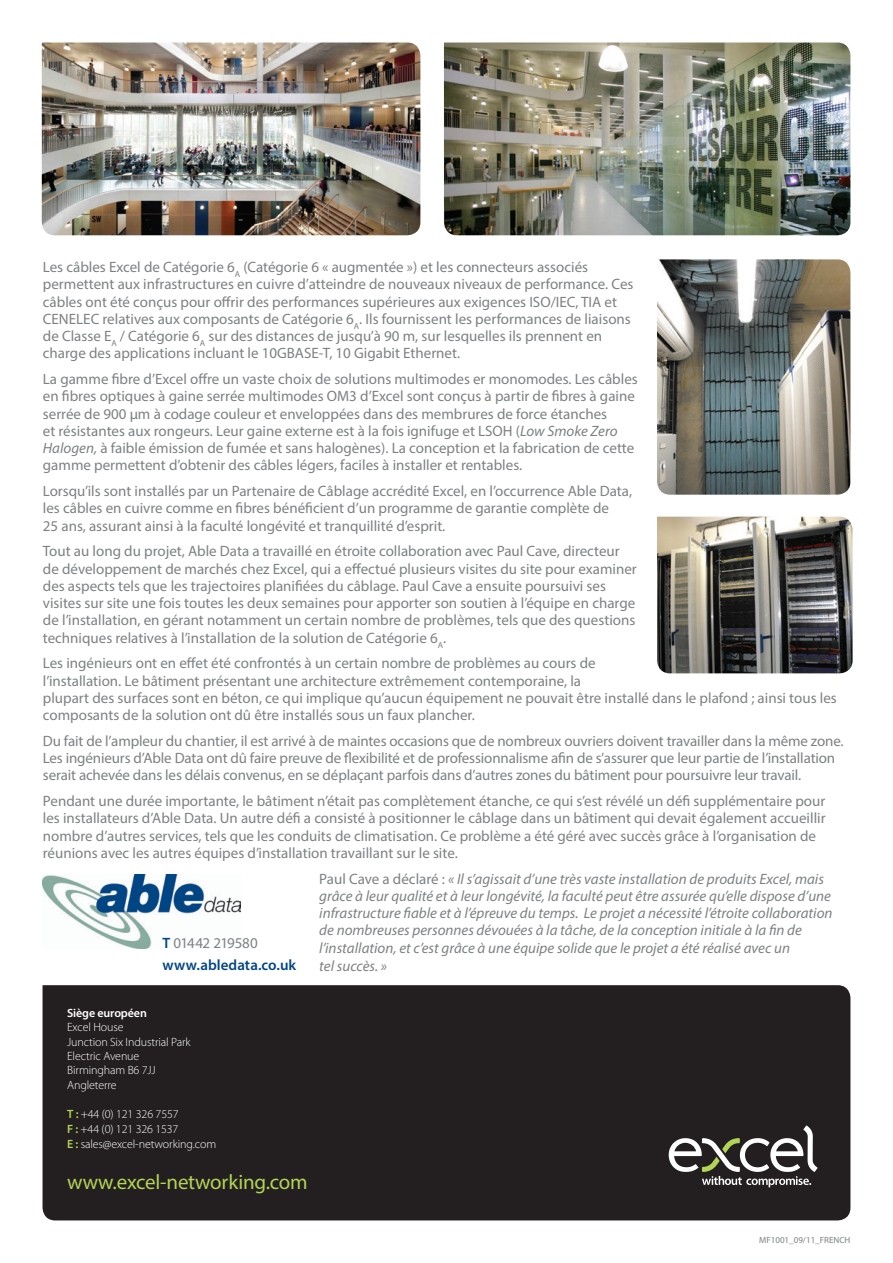
<style>
.page{position:relative;width:893px;height:1263px;background:#fff}
.page>*{position:absolute;margin:0;border:0;box-sizing:border-box;transform-origin:0 0}
.t1{font:21px "Myriad Pro";letter-spacing:-.01em;color:#b2d454}
.t2{font:15px/17.2px "Myriad Pro";color:#7e8083}
.t3{font:italic 15px/17.4px "Myriad Pro";color:#7e8083}
.t4{font:600 15px/22.2px "Myriad Pro";letter-spacing:.005em;color:#004684}
.t5{font:300 12px/14.4px "Myriad Pro";letter-spacing:-.01em;color:#fff}
.t6{font:600 12px "Myriad Pro";letter-spacing:-.01em;color:#fff}
.t7{font:9px "Myriad Pro";color:#7e8083}
.s1{font-style:italic}
.s2{font-style:normal}
.s3{font-weight:400;color:#7e8083}
.s4{font-weight:600;color:#b2d454}
</style>
<div class="page">
<div style="left:43px;top:985px;width:807px;height:235px;background:#231f20"></div>
<svg style="left:669px;top:1125px;width:148px;height:62px"></svg>
<img style="left:42px;top:43px;width:378px;height:192px">
<img style="left:444px;top:43px;width:406px;height:192px">
<img style="left:657px;top:259px;width:193px;height:236px">
<img style="left:657px;top:517px;width:196px;height:156px">
<img style="left:43px;top:874px;width:197px;height:74px">
<p class="t2" style="left:43px;top:258px;width:592px">Les câbles Excel de Catégorie 6<sub>A</sub> (Catégorie 6 « augmentée ») et les connecteurs associés permettent aux infrastructures en cuivre d’atteindre de nouveaux niveaux de performance. Ces câbles ont été conçus pour offrir des performances supérieures aux exigences ISO/IEC, TIA et CENELEC relatives aux composants de Catégorie 6<sub>A</sub>. Ils fournissent les performances de liaisons de Classe E<sub>A</sub> / Catégorie 6<sub>A</sub> sur des distances de jusqu’à 90 m, sur lesquelles ils prennent en charge des applications incluant le 10GBASE-T, 10 Gigabit Ethernet.</p>
<p class="t2" style="left:43px;top:370px;width:596px">La gamme fibre d’Excel offre un vaste choix de solutions multimodes er monomodes. Les câbles en fibres optiques à gaine serrée multimodes OM3 d’Excel sont conçus à partir de fibres à gaine serrée de 900 µm à codage couleur et enveloppées dans des membrures de force étanches<br>et résistantes aux rongeurs. Leur gaine externe est à la fois ignifuge et LSOH (<span class="s1">Low Smoke Zero Halogen,</span> à faible émission de fumée et sans halogènes). La conception et la fabrication de cette gamme permettent d’obtenir des câbles légers, faciles à installer et rentables.</p>
<p class="t2" style="left:43px;top:482px;width:591px">Lorsqu’ils sont installés par un Partenaire de Câblage accrédité Excel, en l’occurrence Able Data, les câbles en cuivre comme en fibres bénéficient d’un programme de garantie complète de<br>25 ans, assurant ainsi à la faculté longévité et tranquillité d’esprit.</p>
<p class="t2" style="left:43px;top:542px;width:595px">Tout au long du projet, Able Data a travaillé en étroite collaboration avec Paul Cave, directeur de développement de marchés chez Excel, qui a effectué plusieurs visites du site pour examiner des aspects tels que les trajectoires planifiées du câblage. Paul Cave a ensuite poursuivi ses visites sur site une fois toutes les deux semaines pour apporter son soutien à l’équipe en charge de l’installation, en gérant notamment un certain nombre de problèmes, tels que des questions techniques relatives à l’installation de la solution de Catégorie 6<sub>A</sub>.</p>
<p class="t2" style="left:43px;top:654px;width:795px">Les ingénieurs ont en effet été confrontés à un certain nombre de problèmes au cours de<br>l’installation. Le bâtiment présentant une architecture extrêmement contemporaine, la<br>plupart des surfaces sont en béton, ce qui implique qu’aucun équipement ne pouvait être installé dans le plafond ; ainsi tous les composants de la solution ont dû être installés sous un faux plancher.</p>
<p class="t2" style="left:43px;top:732px;width:802px">Du fait de l’ampleur du chantier, il est arrivé à de maintes occasions que de nombreux ouvriers doivent travailler dans la même zone.<br>Les ingénieurs d’Able Data ont dû faire preuve de flexibilité et de professionnalisme afin de s’assurer que leur partie de l’installation serait achevée dans les délais convenus, en se déplaçant parfois dans d’autres zones du bâtiment pour poursuivre leur travail.</p>
<p class="t2" style="left:43px;top:792px;width:784px">Pendant une durée importante, le bâtiment n’était pas complètement étanche, ce qui s’est révélé un défi supplémentaire pour les installateurs d’Able Data. Un autre défi a consisté à positionner le câblage dans un bâtiment qui devait également accueillir nombre d’autres services, tels que les conduits de climatisation. Ce problème a été géré avec succès grâce à l’organisation de réunions avec les autres équipes d’installation travaillant sur le site.</p>
<p class="t3" style="left:319px;top:870px;width:515px"><span class="s2">Paul Cave a déclaré :</span> « Il s’agissait d’une très vaste installation de produits Excel, mais grâce à leur qualité et à leur longévité, la faculté peut être assurée qu’elle dispose d’une infrastructure fiable et à l’épreuve du temps. Le projet a nécessité l’étroite collaboration de nombreuses personnes dévouées à la tâche, de la conception initiale à la fin de l’installation, et c’est grâce à une équipe solide que le projet a été réalisé avec un<br>tel succès. »</p>
<p class="t4" style="left:162px;top:932px;width:135px">T <span class="s3">01442 219580 </span>www.abledata.co.uk</p>
<p class="t6" style="left:67px;top:1005px;width:81px">Siège européen</p>
<p class="t5" style="left:67px;top:1020px;width:125px">Excel House<br>Junction Six Industrial Park<br>Electric Avenue<br>Birmingham B6 7JJ<br>Angleterre</p>
<p class="t5" style="left:67px;top:1107px;width:150px;line-height:15px"><span class="s4">T :</span> +44 (0) 121 326 7557<br><span class="s4">F :</span> +44 (0) 121 326 1537<br><span class="s4">E :</span> sales@excel-networking.com</p>
<h1 class="t1" style="left:67px;top:1169px;width:242px">www.excel-networking.com</h1>
<p class="t7" style="left:759px;top:1235px;width:93px">MF1001_09/11_FRENCH</p>
</div>
